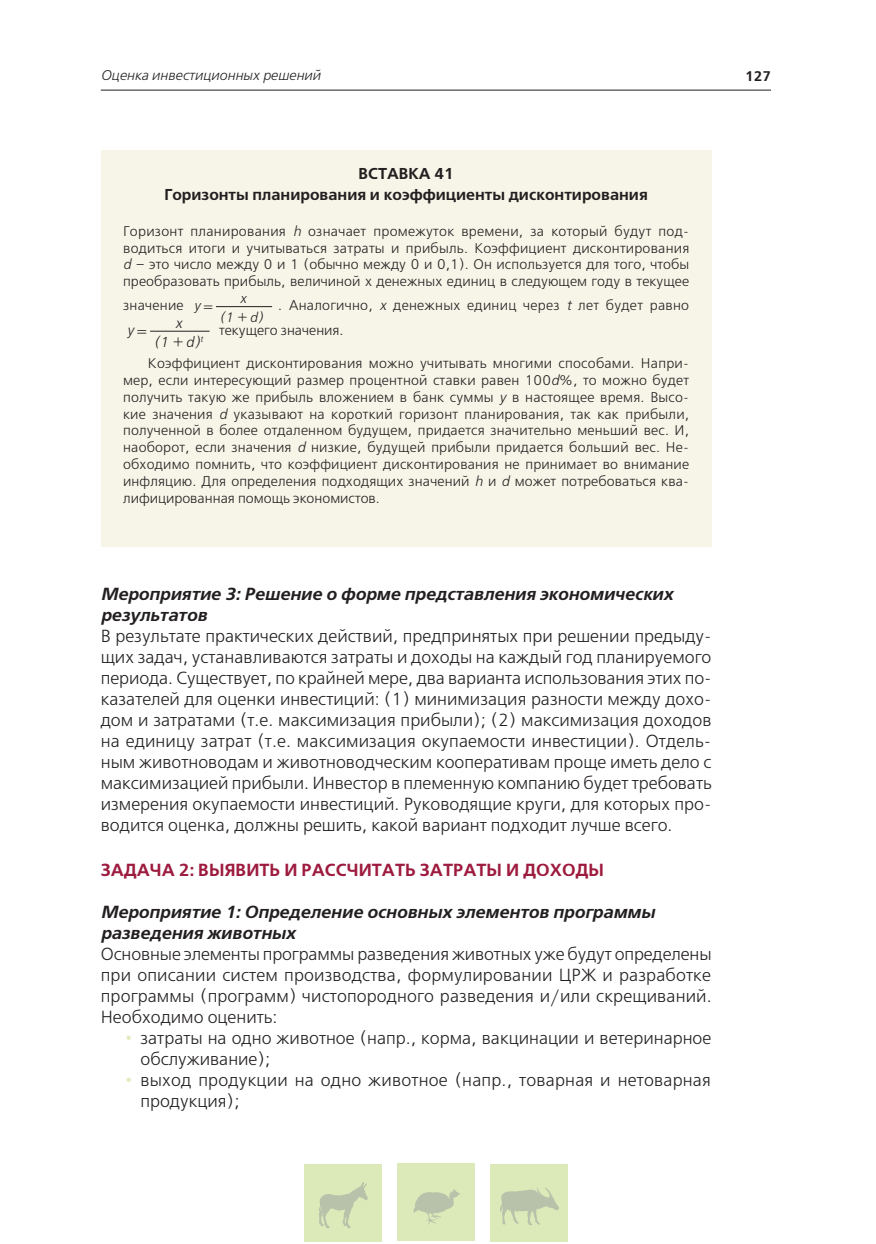
<style>
.page{position:relative;width:876px;height:1244px;background:#fff}
.page>*{position:absolute;margin:0;border:0;box-sizing:border-box;transform-origin:0 0}
.t1{font:17.5px/21px "Free Set Light C";color:#231f20;text-align:justify}
.t2{font:italic 17.5px/21px "Free Set Demi C";color:#231f20}
.t3{font:17.5px "Free Set Demi C";color:#9d1b3e}
.t4{font:15.75px/21px "Free Set Demi C";color:#231f20;text-align:center}
.t5{font:italic 14.35px "Free Set Light C";color:#231f20}
.t6{font:14px/16.8px "Free Set C";letter-spacing:.005em;color:#231f20;text-align:justify}
.t7{font:italic 14px "Free Set Light C";color:#231f20}
.t8{font:14px "Free Set Demi C";color:#231f20}
.t9{font:italic 13.47px "Free Set Light C";color:#231f20}
.s1{font-style:italic}
.s2{font-family:"Free Set Light C";font-style:italic;font-size:13.47px}
.s3{color:#e4eaba}
</style>
<div class="page">
<div style="left:304px;top:1164px;width:77px;height:77px;background:#dbeab8"></div>
<div style="left:490px;top:1164px;width:77px;height:77px;background:#dbeab8"></div>
<div style="left:397px;top:1163px;width:77px;height:78px;background:#dbeab8"></div>
<svg style="left:500px;top:1188px;width:59px;height:37px"></svg>
<svg style="left:319px;top:1182px;width:49px;height:46px"></svg>
<svg style="left:413px;top:1189px;width:47px;height:36px"></svg>
<hr style="left:101px;top:90px;width:669px;height:1px;background:#231f20">
<div style="left:101px;top:150px;width:610px;height:396px;background:#f6f5e8"></div>
<hr style="left:216px;top:306px;width:56px;height:1px;background:#231f20">
<hr style="left:150px;top:331px;width:59px;height:1px;background:#231f20">
<p class="t7" style="left:101px;top:69px;width:221px">Оценка инвестиционных решений</p>
<p class="t8" style="left:745px;top:71px;width:27px">127</p>
<p class="t4" style="left:164px;top:165px;width:485px">ВСТАВКА 41<br>Горизонты планирования и коэффициенты дисконтирования</p>
<p class="t6" style="left:123px;top:224px;width:567px">Горизонт планирования <span class="s1">h</span> означает промежуток времени, за который будут под&shy;водиться итоги и учитываться затраты и прибыль. Коэффициент дисконтирования <span class="s1">d</span> – это число между 0 и 1 (обычно между 0 и 0,1). Он используется для того, чтобы преобразовать прибыль, величиной x денежных единиц в следующем году в текущее</p>
<p class="t6" style="left:123px;top:298px;width:90px">значение <span class="s2">y</span><sub>=</sub></p>
<p class="t9" style="left:219px;top:311px;width:45px">(1 + d)</p>
<p class="t9" style="left:240px;top:293px;width:8px">x</p>
<p class="t6" style="left:278px;top:298px;width:412px">. Аналогично, <span class="s1">x</span> денежных единиц через <span class="s1">t</span> лет будет равно</p>
<p class="t5" style="left:175px;top:316px;width:9px">x</p>
<p class="t6" style="left:219px;top:322px;width:126px">текущего значения.</p>
<p class="t6" style="left:123px;top:356px;width:567px;text-indent:25px">Коэффициент дисконтирования можно учитывать многими способами. Напри&shy;мер, если интересующий размер процентной ставки равен 100<span class="s1">d</span>%, то можно будет получить такую же прибыль вложением в банк суммы <span class="s1">y</span> в настоящее время. Высо&shy;кие значения <span class="s1">d</span> указывают на короткий горизонт планирования, так как прибыли, полученной в более отдаленном будущем, придается значительно меньший вес. И, наоборот, если значения <span class="s1">d</span> низкие, будущей прибыли придается больший вес. Не&shy;обходимо помнить, что коэффициент дисконтирования не принимает во внимание инфляцию. Для определения подходящих значений <span class="s1">h</span> и <span class="s1">d</span> может потребоваться ква&shy;лифицированная помощь экономистов.</p>
<p class="t5" style="left:127px;top:325px;width:21px">y=</p>
<p class="t5" style="left:154px;top:336px;width:51px">(1 + d)<sup>t</sup></p>
<p class="t2" style="left:101px;top:585px;width:573px">Мероприятие 3: Решение о форме представления экономических результатов</p>
<p class="t1" style="left:101px;top:626px;width:612px">В результате практических действий, предпринятых при решении предыду&shy;щих задач, устанавливаются затраты и доходы на каждый год планируемого периода. Существует, по крайней мере, два варианта использования этих по&shy;казателей для оценки инвестиций: (1) минимизация разности между дохо&shy;дом и затратами (т.е. максимизация прибыли); (2) максимизация доходов на единицу затрат (т.е. максимизация окупаемости инвестиции). Отдель&shy;ным животноводам и животноводческим кооперативам проще иметь дело с максимизацией прибыли. Инвестор в племенную компанию будет требовать измерения окупаемости инвестиций. Руководящие круги, для которых про&shy;водится оценка, должны решить, какой вариант подходит лучше всего.</p>
<p class="t3" style="left:101px;top:863px;width:504px">ЗАДАЧА 2: ВЫЯВИТЬ И РАССЧИТАТЬ ЗАТРАТЫ И ДОХОДЫ</p>
<p class="t2" style="left:101px;top:904px;width:555px">Мероприятие 1: Определение основных элементов программы разведения животных</p>
<p class="t1" style="left:101px;top:945px;width:612px">Основные элементы программы разведения животных уже будут определены при описании систем производства, формулировании ЦРЖ и разработке программы (программ) чистопородного разведения и/или скрещиваний.<br>Необходимо оценить:</p>
<p class="t1" style="left:140px;top:1029px;width:572px;text-indent:-15px"><span class="s3">•</span> затраты на одно животное (напр., корма, вакцинации и ветеринарное обслуживание);</p>
<p class="t1" style="left:140px;top:1071px;width:572px;text-indent:-15px"><span class="s3">•</span> выход продукции на одно животное (напр., товарная и нетоварная продукция);</p>
</div>
